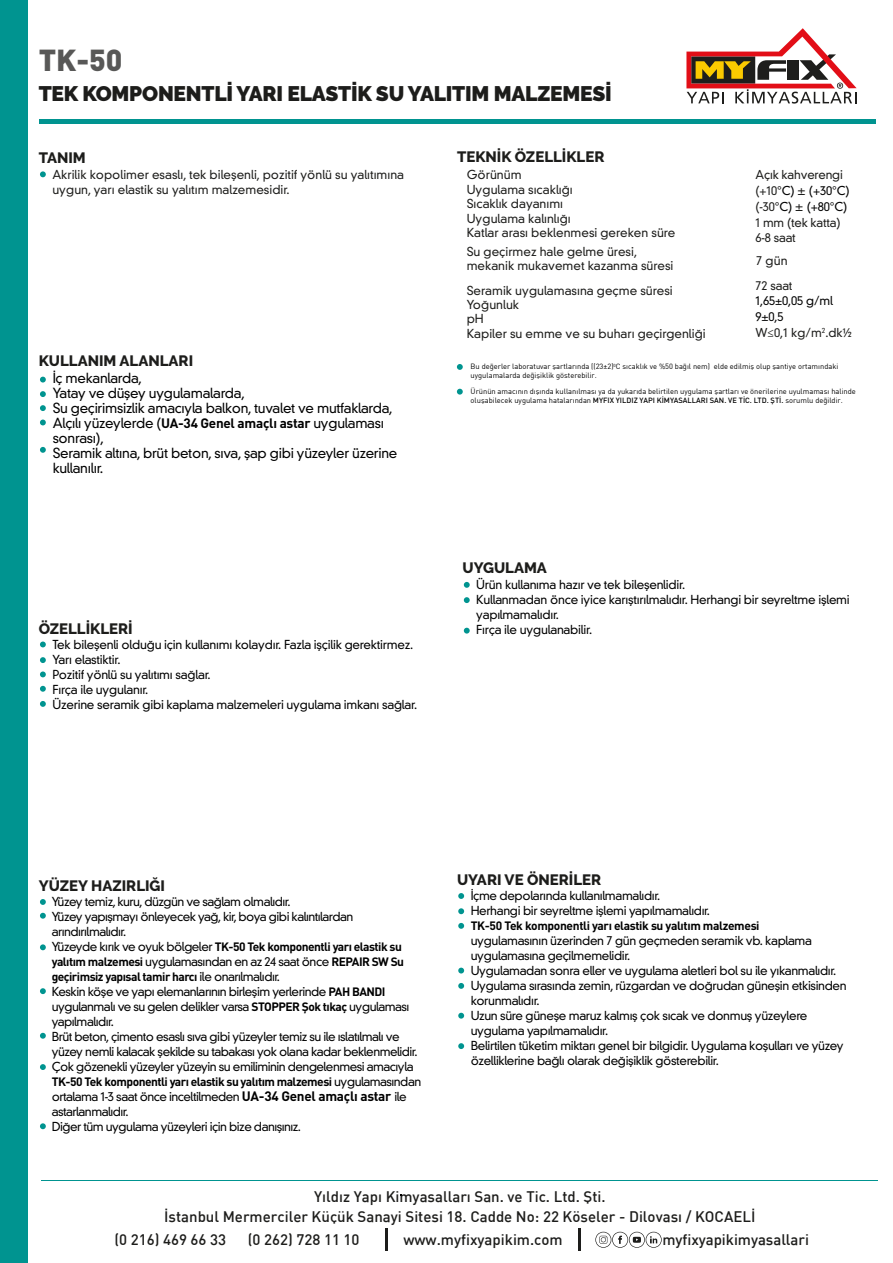
<style>
.page{position:relative;width:893px;height:1263px;background:#fff}
.page>*{position:absolute;margin:0;border:0;box-sizing:border-box;transform-origin:0 0}
.t1{font:900 30px "DIN Pro";color:#585857}
.t2{font:900 21px "Raleway";letter-spacing:-.01em;color:#1d1d1b}
.t3{font:500 15px/19.5px "DI Nbek";color:#1d1d1b;text-align:center}
.t4{font:800 15px "Raleway";color:#1d1d1b}
.t5{font:300 13.5px/15px "DIN Grotesk Std";letter-spacing:-.02em;color:#010101}
.t6{font:300 12px/15px "DIN Grotesk Std";letter-spacing:-.03em;color:#010101}
.t7{font:300 12px/14.4px "DIN Grotesk Std";color:#1d1d1b}
.t8{font:700 12px "DIN Pro";letter-spacing:-.045em;color:#010101}
.t9{font:300 11.85px/15.8px "DIN Grotesk Std";letter-spacing:-.01em;color:#1d1d1b}
.t10{font:300 11.85px/15.8px "DIN Grotesk Std";letter-spacing:-.005em;color:#010101}
.t11{font:7.5px/9px "DIN Bek";color:#010101}
.s1{font-family:"DIN Pro";font-weight:700}
.s2{color:#010101}
.s3{font-size:13.5px}
.s4{color:#1d1d1b}
.s5{font-family:"DIN Pro";font-weight:500}
.s6{font-family:"DIN Grotesk Std";font-weight:300}
.s7{font-family:"DIN Pro";font-weight:700;font-size:13.5px}
</style>
<div class="page">
<div style="left:0;top:0;width:28px;height:1263px;background:#009490"></div>
<svg style="left:595px;top:1232px;width:67px;height:16px"></svg>
<hr style="left:385px;top:1228px;width:3px;height:23px;background:#1d1d1b">
<hr style="left:578px;top:1228px;width:2px;height:23px;background:#1d1d1b">
<svg style="left:40px;top:171px;width:6px;height:6px"></svg>
<svg style="left:40px;top:377px;width:6px;height:5px"></svg>
<svg style="left:40px;top:391px;width:6px;height:6px"></svg>
<svg style="left:40px;top:405px;width:6px;height:6px"></svg>
<svg style="left:40px;top:420px;width:6px;height:5px"></svg>
<svg style="left:40px;top:447px;width:6px;height:6px"></svg>
<svg style="left:40px;top:641px;width:6px;height:6px"></svg>
<svg style="left:40px;top:671px;width:6px;height:6px"></svg>
<svg style="left:40px;top:657px;width:6px;height:6px"></svg>
<svg style="left:40px;top:701px;width:6px;height:6px"></svg>
<svg style="left:40px;top:686px;width:6px;height:6px"></svg>
<svg style="left:464px;top:582px;width:6px;height:6px"></svg>
<svg style="left:464px;top:628px;width:6px;height:6px"></svg>
<svg style="left:464px;top:597px;width:6px;height:6px"></svg>
<svg style="left:457px;top:364px;width:6px;height:6px"></svg>
<svg style="left:457px;top:389px;width:6px;height:6px"></svg>
<svg style="left:686px;top:28px;width:171px;height:76px"></svg>
<hr style="left:42px;top:1179px;width:836px;height:1px;background:#009490">
<hr style="left:39px;top:119px;width:836px;height:4px;background:#009490">
<svg style="left:458px;top:893px;width:6px;height:6px"></svg>
<svg style="left:458px;top:908px;width:6px;height:6px"></svg>
<svg style="left:458px;top:923px;width:6px;height:6px"></svg>
<svg style="left:458px;top:983px;width:6px;height:6px"></svg>
<svg style="left:458px;top:968px;width:6px;height:5px"></svg>
<svg style="left:458px;top:1013px;width:6px;height:5px"></svg>
<svg style="left:458px;top:1043px;width:6px;height:6px"></svg>
<svg style="left:40px;top:899px;width:6px;height:6px"></svg>
<svg style="left:40px;top:988px;width:6px;height:6px"></svg>
<svg style="left:40px;top:1033px;width:6px;height:6px"></svg>
<svg style="left:40px;top:1064px;width:6px;height:6px"></svg>
<svg style="left:40px;top:1123px;width:6px;height:6px"></svg>
<svg style="left:40px;top:913px;width:6px;height:6px"></svg>
<svg style="left:40px;top:944px;width:6px;height:6px"></svg>
<h1 class="t1" style="left:39px;top:40px;width:85px">TK-50</h1>
<h2 class="t2" style="left:39px;top:81px;width:575px">TEK KOMPONENTLİ YARI ELASTİK SU YALITIM MALZEMESİ</h2>
<p class="t4" style="left:39px;top:149px;width:49px">TANIM</p>
<p class="t4" style="left:457px;top:148px;width:149px">TEKNİK ÖZELLİKLER</p>
<p class="t7" style="left:52px;top:168px;width:353px">Akrilik kopolimer esaslı, tek bileşenli, pozitif yönlü su yalıtımına uygun, yarı elastik su yalıtım malzemesidir.</p>
<p class="t4" style="left:39px;top:352px;width:156px">KULLANIM ALANLARI</p>
<p class="t5" style="left:53px;top:371px;width:346px">İç mekanlarda,<br>Yatay ve düşey uygulamalarda,<br>Su geçirimsizlik amacıyla balkon, tuvalet ve mutfaklarda, Alçılı yüzeylerde (<span class="s1">UA-34 Genel amaçlı astar</span> uygulaması sonrası),<br>Seramik altına, brüt beton, sıva, şap gibi yüzeyler üzerine kullanılır.</p>
<p class="t4" style="left:39px;top:620px;width:95px">ÖZELLİKLERİ</p>
<p class="t6" style="left:52px;top:637px;width:366px">Tek bileşenli olduğu için kullanımı kolaydır. Fazla işçilik gerektirmez.<br>Yarı elastiktir.<br>Pozitif yönlü su yalıtımı sağlar.<br>Fırça ile uygulanır.<br>Üzerine seramik gibi kaplama malzemeleri uygulama imkanı sağlar.</p>
<p class="t7" style="left:467px;top:168px;width:210px">Görünüm<br>Uygulama sıcaklığı<br>Sıcaklık dayanımı<br>Uygulama kalınlığı<br>Katlar arası beklenmesi gereken süre</p>
<p class="t9" style="left:755px;top:167px;width:96px">Açık kahverengi (+10<span class="s2">°C)</span> <span class="s3">±</span> <span class="s2">(+30°C) </span>(-30<span class="s2">°C)</span> <span class="s3">±</span> <span class="s2">(+80°C)<br></span>1 mm (tek katta)<br>6-8 saat</p>
<p class="t9" style="left:755px;top:277px;width:38px">72 saat</p>
<p class="t10" style="left:755px;top:293px;width:98px">1,65±0,05 g/ml<br>9±0,5<br><span class="s4">W≤0,1 kg/m</span><sup>2</sup><span class="s4">.dk½</span></p>
<p class="t7" style="left:467px;top:244px;width:208px">Su geçirmez hale gelme üresi, mekanik mukavemet kazanma süresi</p>
<p class="t7" style="left:756px;top:253px;width:33px">7 gün</p>
<p class="t7" style="left:467px;top:283px;width:241px">Seramik uygulamasına geçme süresi<br>Yoğunluk<br>pH<br>Kapiler su emme ve su buharı geçirgenliği</p>
<p class="t11" style="left:471px;top:362px;width:369px">Bu değerler laboratuvar şartlarında ((23±2)<sup>0</sup>C sıcaklık ve %50 bağıl nem) elde edilmiş olup şantiye ortamındaki uygulamalarda değişiklik gösterebilir.</p>
<p class="t11" style="left:471px;top:387px;width:387px">Ürünün amacının dışında kullanılması ya da yukarıda belirtilen uygulama şartları ve önerilerine uyulmaması halinde oluşabilecek uygulama hatalarından <span class="s5">MYFIX YILDIZ YAPI KİMYASALLARI SAN. VE TİC. LTD. ŞTİ.</span> sorumlu değildir.</p>
<p class="t4" style="left:463px;top:559px;width:86px">UYGULAMA</p>
<p class="t6" style="left:476px;top:577px;width:375px">Ürün kullanıma hazır ve tek bileşenlidir.<br>Kullanmadan önce iyice karıştırılmalıdır. Herhangi bir seyreltme işlemi yapılmamalıdır.<br>Fırça ile uygulanabilir.</p>
<p class="t4" style="left:39px;top:877px;width:128px">YÜZEY HAZIRLIĞI</p>
<p class="t6" style="left:52px;top:894px;width:303px">Yüzey temiz, kuru, düzgün ve sağlam olmalıdır.<br>Yüzey yapışmayı önleyecek yağ, kir, boya gibi kalıntılardan arındırılmalıdır.</p>
<p class="t8" style="left:52px;top:939px;width:352px"><span class="s6">Yüzeyde kırık ve oyuk bölgeler</span> TK-50 Tek komponentli yarı elastik su</p>
<p class="t6" style="left:52px;top:954px;width:354px"><span class="s1">yalıtım malzemesi</span> uygulamasından en az 24 saat önce <span class="s1">REPAIR SW Su</span></p>
<p class="t8" style="left:52px;top:969px;width:230px">geçirimsiz yapısal tamir harcı <span class="s6">ile onarılmalıdır.</span></p>
<p class="t6" style="left:52px;top:984px;width:367px">Keskin köşe ve yapı elemanlarının birleşim yerlerinde <span class="s1">PAH BANDI </span>uygulanmalı ve su gelen delikler varsa <span class="s1">STOPPER Şok tıkaç</span> uygulaması yapılmalıdır.<br>Brüt beton, çimento esaslı sıva gibi yüzeyler temiz su ile ıslatılmalı ve yüzey nemli kalacak şekilde su tabakası yok olana kadar beklenmelidir.<br>Çok gözenekli yüzeyler yüzeyin su emiliminin dengelenmesi amacıyla</p>
<p class="t8" style="left:52px;top:1074px;width:371px">TK-50 Tek komponentli yarı elastik su yalıtım malzemesi <span class="s6">uygulamasından</span></p>
<p class="t6" style="left:52px;top:1089px;width:356px">ortalama 1-3 saat önce inceltilmeden <span class="s7">UA-34 Genel amaçlı astar</span> ile astarlanmalıdır.<br>Diğer tüm uygulama yüzeyleri için bize danışınız.</p>
<p class="t4" style="left:457px;top:871px;width:146px">UYARI VE ÖNERİLER</p>
<p class="t6" style="left:471px;top:888px;width:241px">İçme depolarında kullanılmamalıdır.<br>Herhangi bir seyreltme işlemi yapılmamalıdır.</p>
<p class="t8" style="left:471px;top:918px;width:290px">TK-50 Tek komponentli yarı elastik su yalıtım malzemesi</p>
<p class="t6" style="left:471px;top:933px;width:377px">uygulamasının üzerinden 7 gün geçmeden seramik vb. kaplama uygulamasına geçilmemelidir.<br>Uygulamadan sonra eller ve uygulama aletleri bol su ile yıkanmalıdır.<br>Uygulama sırasında zemin, rüzgardan ve doğrudan güneşin etkisinden korunmalıdır.<br>Uzun süre güneşe maruz kalmış çok sıcak ve donmuş yüzeylere uygulama yapılmamalıdır.<br>Belirtilen tüketim miktarı genel bir bilgidir. Uygulama koşulları ve yüzey özelliklerine bağlı olarak değişiklik gösterebilir.</p>
<p class="t3" style="left:164px;top:1186px;width:593px">Yıldız Yapı Kimyasalları San. ve Tic. Ltd. Şti.<br>İstanbul Mermerciler Küçük Sanayi Sitesi 18. Cadde No: 22 Köseler - Dilovası / KOCAELİ</p>
<p class="t3" style="left:114px;top:1229px;width:113px">(0 216) 469 66 33</p>
<p class="t3" style="left:248px;top:1229px;width:113px">(0 262) 728 11 10</p>
<p class="t3" style="left:403px;top:1229px;width:161px">www.myfixyapikim.com</p>
<p class="t3" style="left:662px;top:1229px;width:148px">myfixyapikimyasallari</p>
</div>
